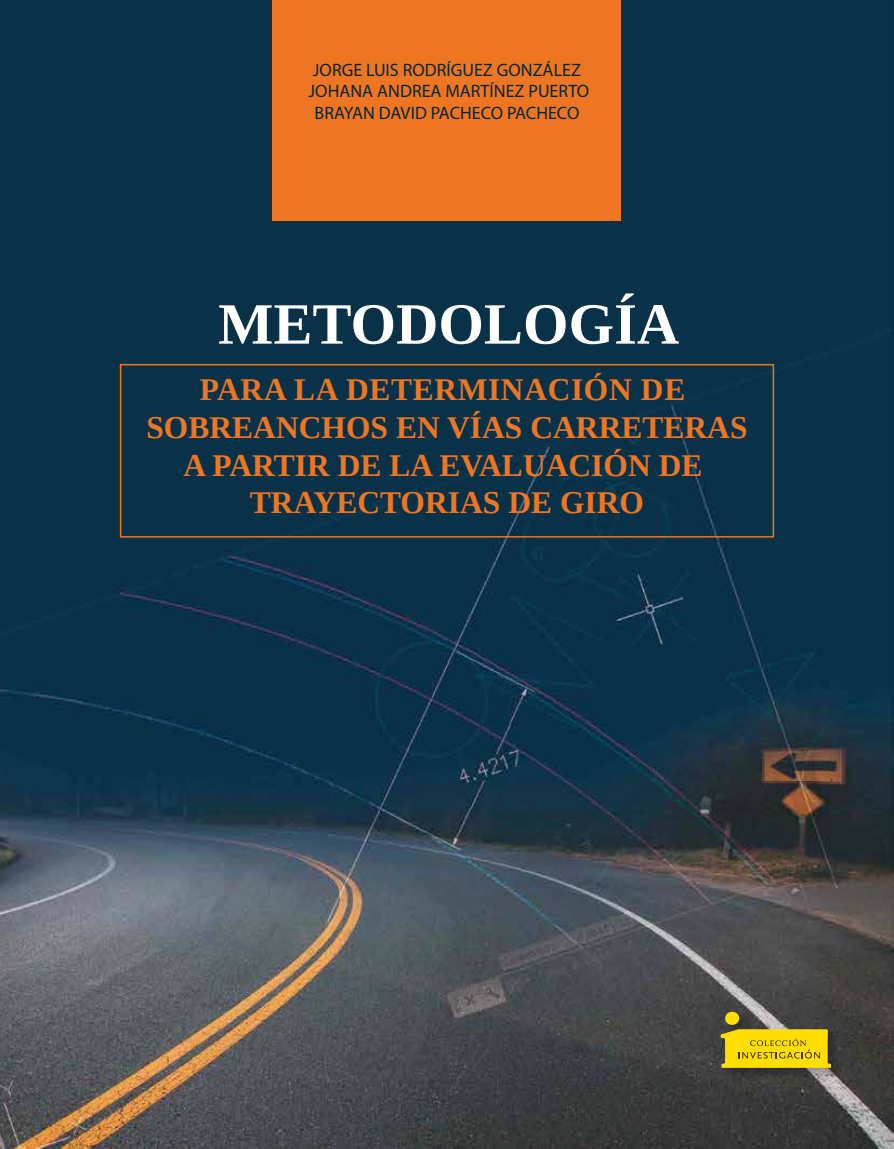
<style>
.page{position:relative;width:894px;height:1149px;background:#fff}
.page>*{position:absolute;margin:0;border:0;box-sizing:border-box;transform-origin:0 0}
.t1{font:700 58.5px "Liberation Serif";color:#fff}
.t2{font:700 31.5px/37.8px "Liberation Serif";color:#ee7623;text-align:center}
.t3{font:18px/21.6px "Myriad Pro";color:#072635;text-align:center}
</style>
<div class="page">
<img style="left:0;top:0;width:893px;height:1149px">
<img style="left:714px;top:1007px;width:132px;height:77px">
<svg style="left:720px;top:1012px;width:110px;height:56px;background:#bda81b"></svg>
<div style="left:272px;top:0;width:349px;height:221px;background:#ee7623"></div>
<div style="left:120px;top:364px;width:653px;height:173px;border:2px solid #ee7623"></div>
<p class="t3" style="left:308px;top:59px;width:282px">JORGE LUIS RODRÍGUEZ GONZÁLEZ<br>JOHANA ANDREA MARTÍNEZ PUERTO<br>BRAYAN DAVID PACHECO PACHECO</p>
<h1 class="t1" style="left:218px;top:285px;width:462px">METODOLOGÍA</h1>
<p class="t2" style="left:146px;top:370px;width:602px">PARA LA DETERMINACIÓN DE<br>SOBREANCHOS EN VÍAS CARRETERAS<br>A PARTIR DE LA EVALUACIÓN DE<br>TRAYECTORIAS DE GIRO</p>
</div>
